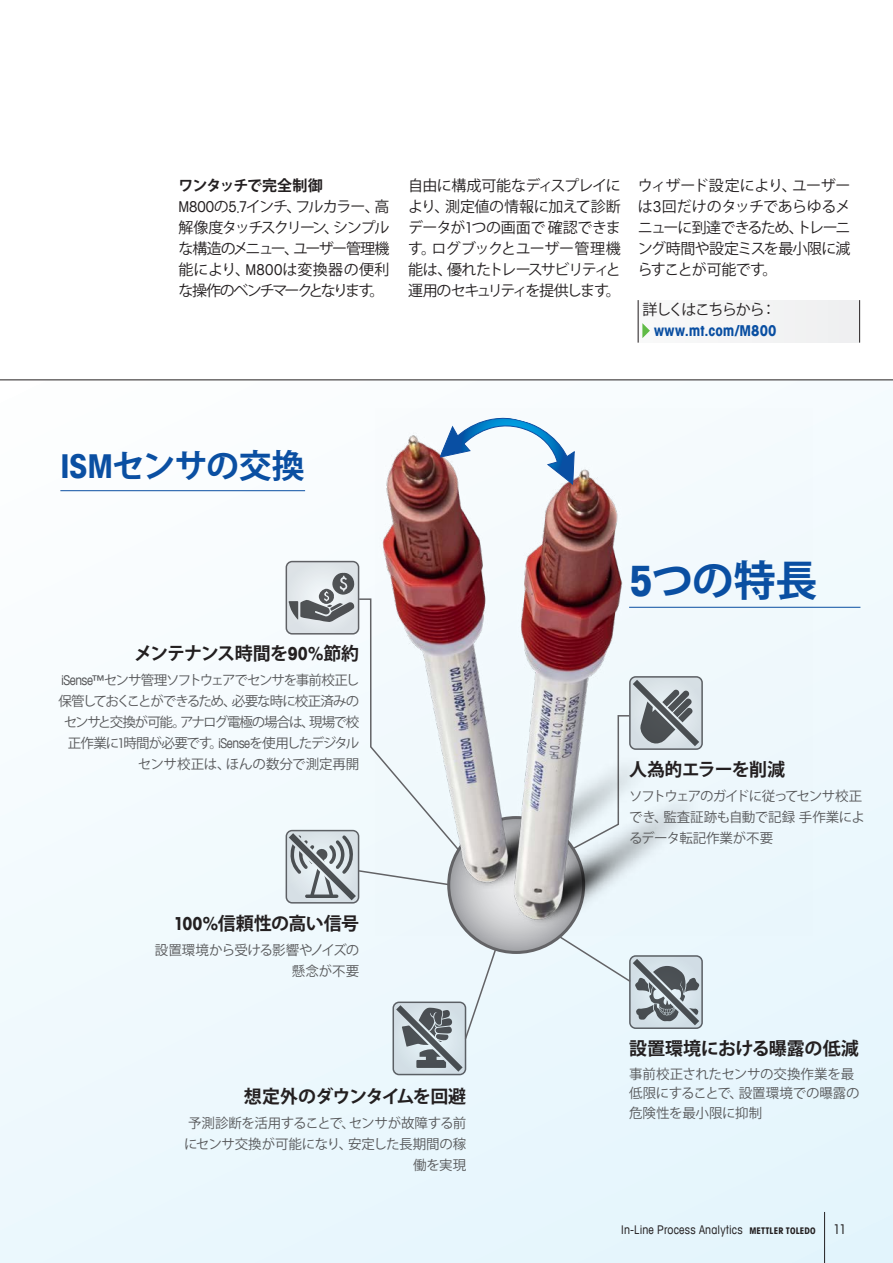
<style>
.page{position:relative;width:893px;height:1263px;background:#fff}
.page>*{position:absolute;margin:0;border:0;box-sizing:border-box;transform-origin:0 0}
.t1{font:700 42px "Koz Go Pro";color:#0a4fa2}
.t2{font:700 33px "Koz Go Pro";letter-spacing:-.025em;color:#0a4fa2}
.t3{font:700 18px "Koz Go Pro";letter-spacing:-.03em;color:#231f20}
.t4{font:700 18px "Koz Go Pro";letter-spacing:-.05em;color:#231f20}
.t5{font:700 18px "Koz Go Pro";letter-spacing:-.01em;color:#231f20}
.t6{font:15px/21px "Koz Go Pro";letter-spacing:-.08em;color:#231f20;text-align:justify}
.t7{font:700 condensed 15px "Avant Garde Com";letter-spacing:.005em;color:#0a4fa2}
.t8{font:13.5px/21px "Koz Go Pro";letter-spacing:-.08em;color:#57585a;text-align:right}
.t9{font:13.5px/21px "Koz Go Pro";letter-spacing:-.02em;color:#57585a;text-align:right}
.t10{font:13.5px/21px "Koz Go Pro";letter-spacing:-.05em;color:#57585a}
.t11{font:13.5px/19.5px "Koz Go Pro";letter-spacing:-.015em;color:#57585a}
.t12{font:13.5px/21px "Koz Go Pro";letter-spacing:-.01em;color:#57585a;text-align:right}
.t13{font:condensed 13.5px "Avant Garde Com";color:#231f20}
.t14{font:condensed 12px "Avant Garde Com";letter-spacing:.015em;color:#231f20}
.s1{font-weight:700}
.s2{font-family:"Avant Garde Com";font-stretch:condensed}
.s3{font-family:"Avant Garde Com";font-stretch:condensed;font-size:16.5px}
.s4{font-family:"Avant Garde";font-weight:700;font-size:9px}
</style>
<div class="page">
<div style="left:0;top:380px;width:893px;height:883px;background:#eff9fd"></div>
<hr style="left:60px;top:490px;width:245px;height:1px;background:#0a4fa2">
<hr style="left:629px;top:607px;width:231px;height:1px;background:#0a4fa2">
<div style="left:629px;top:955px;width:74px;height:74px;border:2px solid #636366;border-radius:6px"></div>
<svg style="left:557px;top:935px;width:145px;height:93px"></svg>
<div style="left:392px;top:1001px;width:74px;height:74px;border:2px solid #636366;border-radius:6px"></div>
<svg style="left:393px;top:945px;width:105px;height:129px"></svg>
<hr style="left:824px;top:1212px;width:1px;height:51px;background:#231f20">
<div style="left:638px;top:300px;width:222px;height:43px;background:#f4f4f5"></div>
<hr style="left:638px;top:300px;width:1px;height:43px;background:#231f20">
<hr style="left:859px;top:300px;width:1px;height:43px;background:#231f20">
<svg style="left:642px;top:323px;width:8px;height:15px"></svg>
<div style="left:286px;top:562px;width:73px;height:72px;background:#dee4e8;border-radius:6px"></div>
<div style="left:286px;top:561px;width:73px;height:73px;border:2px solid #636366;border-radius:6px"></div>
<svg style="left:286px;top:573px;width:89px;height:330px"></svg>
<svg style="left:449px;top:817px;width:135px;height:135px"></svg>
<img style="left:375px;top:435px;width:437px;height:500px">
<svg style="left:440px;top:417px;width:135px;height:68px"></svg>
<hr style="left:0;top:380px;width:893px;height:1px;background:#231f20">
<p class="t6" style="left:179px;top:175px;width:213px;text-align:left"><span class="s1">ワンタッチで完全制御<br></span><span class="s2">M800</span>の<span class="s2">5</span><span class="s3">.</span><span class="s2">7</span>インチ、フルカラー、高解像度タッチスクリーン、シンプルな構造のメニュー、ユーザー管理機能により、<span class="s2">M800</span>は変換器の便利な操作のベンチマークとなります。</p>
<p class="t6" style="left:408px;top:175px;width:214px">自由に構成可能なディスプレイにより、測定値の情報に加えて診断データが<span class="s2">1</span>つの画面で確認できます。ログブックとユーザー管理機能は、優れたトレースサビリティと運用のセキュリティを提供します。</p>
<p class="t6" style="left:638px;top:175px;width:214px">ウィザード設定により、ユーザーは<span class="s2">3</span>回だけのタッチであらゆるメニューに到達できるため、トレーニング時間や設定ミスを最小限に減らすことが可能です。</p>
<h2 class="t2" style="left:60px;top:445px;width:246px"><span class="s2">ISM</span>センサの交換</h2>
<p class="t3" style="left:134px;top:642px;width:227px">メンテナンス時間を<span class="s2">90%</span>節約</p>
<p class="t8" style="left:59px;top:670px;width:302px"><span class="s2">iSense™</span>センサ管理ソフトウェアでセンサを事前校正し保管しておくことができるため、必要な時に校正済みのセンサと交換が可能。アナログ電極の場合は、現場で校正作業に<span class="s2">1</span>時間が必要です。<span class="s2">iSense</span>を使用したデジタルセンサ校正は、ほんの数分で測定再開</p>
<p class="t3" style="left:174px;top:912px;width:187px"><span class="s2">100%</span>信頼性の高い信号</p>
<p class="t12" style="left:155px;top:940px;width:206px">設置環境から受ける影響やノイズの懸念が不要</p>
<p class="t4" style="left:244px;top:1084px;width:224px">想定外のダウンタイムを回避</p>
<p class="t9" style="left:184px;top:1113px;width:284px">予測診断を活用することで、センサが故障する前にセンサ交換が可能になり、安定した長期間の稼働を実現</p>
<p class="t6" style="left:642px;top:300px;width:135px">詳しくはこちらから：</p>
<p class="t7" style="left:654px;top:321px;width:124px">www.mt.com/M800</p>
<h1 class="t1" style="left:629px;top:553px;width:190px"><span class="s2">5</span>つの特長</h1>
<p class="t3" style="left:629px;top:758px;width:157px">人為的エラーを削減</p>
<p class="t10" style="left:629px;top:786px;width:237px">ソフトウェアのガイドに従ってセンサ校正でき、監査証跡も自動で記録手作業によるデータ転記作業が不要</p>
<p class="t5" style="left:629px;top:1037px;width:231px">設置環境における曝露の低減</p>
<p class="t11" style="left:629px;top:1064px;width:232px">事前校正されたセンサの交換作業を最低限にすることで、設置環境での曝露の危険性を最小限に抑制</p>
<p class="t14" style="left:621px;top:1223px;width:196px">In-Line Process Analytics <span class="s4">METTLER TOLEDO</span></p>
<p class="t13" style="left:833px;top:1221px;width:15px">11</p>
</div>
